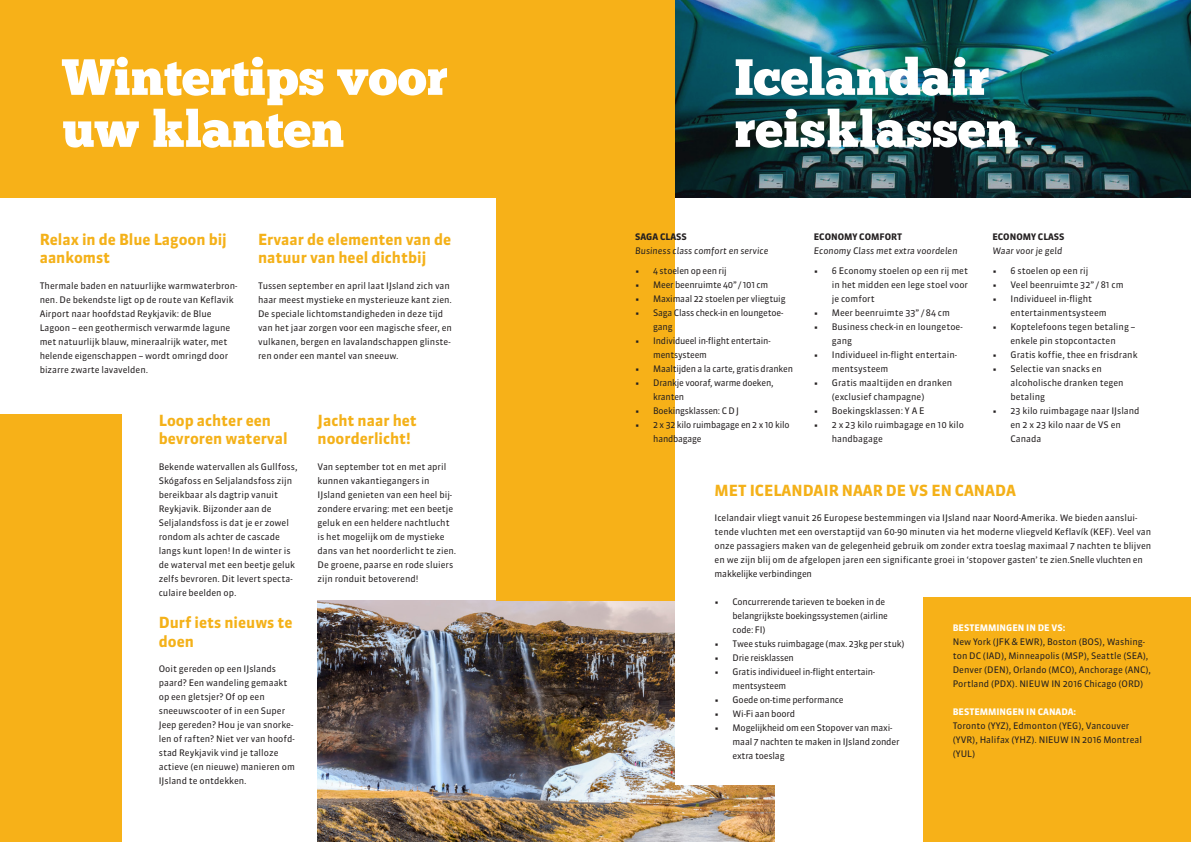
<style>
.page{position:relative;width:1191px;height:842px;background:#fff}
.page>*{position:absolute;margin:0;border:0;box-sizing:border-box;transform-origin:0 0}
.t1{font:50.9px/52px "Chunk Five Ex";color:#fff}
.t2{font:700 15.3px/18.4px "Sanuk";color:#f4b119}
.t3{font:9px/14px "Sanuk";color:#231f20}
.t4{font:9px/14px "Sanuk";letter-spacing:-.02em;color:#231f20}
.t5{font:italic 9px "Sanuk";color:#231f20}
.t6{font:700 9px "Sanuk";color:#fff}
.t7{font:700 9px "Sanuk";color:#231f20}
</style>
<div class="page">
<img style="left:317px;top:600px;width:457px;height:242px">
<div style="left:0;top:0;width:675px;height:197px;background:#f7b118"></div>
<div style="left:0;top:414px;width:122px;height:428px;background:#f7b118"></div>
<div style="left:496px;top:193px;width:179px;height:407px;background:#f7b118"></div>
<div style="left:923px;top:597px;width:268px;height:245px;background:#f7b118"></div>
<div style="left:675px;top:505px;width:208px;height:280px;background:#fff"></div>
<img style="left:675px;top:0;width:516px;height:197px">
<p class="t1" style="left:62px;top:50px;width:387px">Wintertips voor uw klanten</p>
<p class="t2" style="left:40px;top:230px;width:189px">Relax in de Blue Lagoon bij aankomst</p>
<p class="t3" style="left:40px;top:278px;width:199px">Thermale baden en natuurlijke warmwaterbron&shy;nen. De bekendste ligt op de route van Keflavik Airport naar hoofdstad Reykjavik: de Blue Lagoon – een geothermisch verwarmde lagune met natuurlijk blauw, mineraalrijk water, met helende eigenschappen – wordt omringd door bizarre zwarte lavavelden.</p>
<p class="t2" style="left:258px;top:230px;width:195px">Ervaar de elementen van de natuur van heel dichtbij</p>
<p class="t3" style="left:258px;top:278px;width:195px">Tussen september en april laat IJsland zich van haar meest mystieke en mysterieuze kant zien.<br>De speciale lichtomstandigheden in deze tijd van het jaar zorgen voor een magische sfeer, en vulkanen, bergen en lavalandschappen glinste&shy;ren onder een mantel van sneeuw.</p>
<p class="t2" style="left:159px;top:411px;width:130px">Loop achter een bevroren waterval</p>
<p class="t3" style="left:159px;top:460px;width:140px">Bekende watervallen als Gullfoss,<br>Skógafoss en Seljalandsfoss zijn bereikbaar als dagtrip vanuit<br>Reykjavik. Bijzonder aan de<br>Seljalandsfoss is dat je er zowel rondom als achter de cascade langs kunt lopen! In de winter is de waterval met een beetje geluk zelfs bevroren. Dit levert specta&shy;culaire beelden op.</p>
<p class="t2" style="left:159px;top:613px;width:135px">Durf iets nieuws te doen</p>
<p class="t3" style="left:159px;top:662px;width:138px">Ooit gereden op een IJslands paard? Een wandeling gemaakt op een gletsjer? Of op een sneeuwscooter of in een Super<br>Jeep gereden? Hou je van snorke&shy;len of raften? Niet ver van hoofd&shy;stad Reykjavik vind je talloze actieve (en nieuwe) manieren om<br>IJsland te ontdekken.</p>
<p class="t2" style="left:317px;top:411px;width:101px">Jacht naar het noorderlicht!</p>
<p class="t3" style="left:317px;top:460px;width:140px">Van september tot en met april kunnen vakantiegangers in<br>IJsland genieten van een heel bij&shy;zondere ervaring: met een beetje geluk en een heldere nachtlucht is het mogelijk om de mystieke dans van het noorderlicht te zien.<br>De groene, paarse en rode sluiers zijn ronduit betoverend!</p>
<p class="t1" style="left:734px;top:50px;width:286px">Icelandair reisklassen</p>
<p class="t7" style="left:635px;top:231px;width:53px">SAGA CLASS</p>
<p class="t5" style="left:635px;top:245px;width:135px">Business class comfort en service</p>
<p class="t4" style="left:635px;top:263px;width:93px">• 4 stoelen op een rij</p>
<p class="t4" style="left:635px;top:277px;width:135px">• Meer beenruimte 40” / 101 cm</p>
<p class="t4" style="left:635px;top:291px;width:152px">• Maximaal 22 stoelen per vliegtuig</p>
<p class="t4" style="left:653px;top:305px;width:132px;text-indent:-18px">• Saga Class check-in en loungetoe&shy;gang</p>
<p class="t4" style="left:653px;top:333px;width:119px;text-indent:-18px">• Individueel in-flight entertain&shy;mentsysteem</p>
<p class="t4" style="left:635px;top:361px;width:159px">• Maaltijden a la carte, gratis dranken</p>
<p class="t4" style="left:653px;top:375px;width:122px;text-indent:-18px">• Drankje vooraf, warme doeken, kranten</p>
<p class="t4" style="left:635px;top:403px;width:105px">• Boekingsklassen: C D J</p>
<p class="t4" style="left:653px;top:417px;width:138px;text-indent:-18px">• 2 x 32 kilo ruimbagage en 2 x 10 kilo handbagage</p>
<p class="t7" style="left:814px;top:231px;width:90px">ECONOMY COMFORT</p>
<p class="t5" style="left:814px;top:245px;width:145px">Economy Class met extra voordelen</p>
<p class="t3" style="left:832px;top:263px;width:138px;text-align:justify;text-indent:-18px">• 6 Economy stoelen op een rij met in het midden een lege stoel voor je comfort</p>
<p class="t3" style="left:814px;top:305px;width:138px">• Meer beenruimte 33” / 84 cm</p>
<p class="t3" style="left:832px;top:319px;width:132px;text-indent:-18px">• Business check-in en loungetoe&shy;gang</p>
<p class="t3" style="left:832px;top:347px;width:127px;text-indent:-18px">• Individueel in-flight entertain&shy;mentsysteem</p>
<p class="t3" style="left:832px;top:375px;width:122px;text-indent:-18px">• Gratis maaltijden en dranken (exclusief champagne)</p>
<p class="t3" style="left:814px;top:403px;width:112px">• Boekingsklassen: Y A E</p>
<p class="t3" style="left:832px;top:417px;width:134px;text-indent:-18px">• 2 x 23 kilo ruimbagage en 10 kilo handbagage</p>
<p class="t7" style="left:992px;top:231px;width:74px">ECONOMY CLASS</p>
<p class="t5" style="left:992px;top:245px;width:71px">Waar voor je geld</p>
<p class="t3" style="left:992px;top:263px;width:97px">• 6 stoelen op een rij</p>
<p class="t3" style="left:992px;top:277px;width:133px">• Veel beenruimte 32” / 81 cm</p>
<p class="t3" style="left:1010px;top:291px;width:98px;text-indent:-18px">• Individueel in-flight entertainmentsysteem</p>
<p class="t3" style="left:992px;top:319px;width:144px;text-align:center">• Koptelefoons tegen betaling – enkele pin stopcontacten</p>
<p class="t3" style="left:992px;top:347px;width:147px">• Gratis koffie, thee en frisdrank</p>
<p class="t3" style="left:1010px;top:361px;width:115px;text-indent:-18px">• Selectie van snacks en alcoholische dranken tegen betaling</p>
<p class="t3" style="left:1010px;top:403px;width:131px;text-indent:-18px">• 23 kilo ruimbagage naar IJsland en 2 x 23 kilo naar de VS en<br>Canada</p>
<p class="t2" style="left:714px;top:481px;width:303px">MET ICELANDAIR NAAR DE VS EN CANADA</p>
<p class="t3" style="left:714px;top:511px;width:438px">Icelandair vliegt vanuit 26 Europese bestemmingen via IJsland naar Noord-Amerika. We bieden aanslui&shy;tende vluchten met een overstaptijd van 60-90 minuten via het moderne vliegveld Keflavík (KEF). Veel van onze passagiers maken van de gelegenheid gebruik om zonder extra toeslag maximaal 7 nachten te blijven en we zijn blij om de afgelopen jaren een significante groei in ‘stopover gasten’ te zien.Snelle vluchten en makkelijke verbindingen</p>
<p class="t4" style="left:732px;top:595px;width:157px;text-indent:-18px">• Concurrerende tarieven te boeken in de belangrijkste boekingssystemen (airline code: FI)</p>
<p class="t4" style="left:714px;top:637px;width:191px">• Twee stuks ruimbagage (max. 23kg per stuk)</p>
<p class="t4" style="left:714px;top:651px;width:81px">• Drie reisklassen</p>
<p class="t4" style="left:732px;top:665px;width:144px;text-indent:-18px">• Gratis individueel in-flight entertain&shy;mentsysteem</p>
<p class="t4" style="left:714px;top:693px;width:131px">• Goede on-time performance</p>
<p class="t4" style="left:714px;top:707px;width:82px">• Wi-Fi aan boord</p>
<p class="t4" style="left:732px;top:721px;width:168px;text-indent:-18px">• Mogelijkheid om een Stopover van maxi&shy;maal 7 nachten te maken in IJsland zonder extra toeslag</p>
<p class="t6" style="left:952px;top:622px;width:114px">BESTEMMINGEN IN DE VS:</p>
<p class="t3" style="left:952px;top:635px;width:200px">New York (JFK &amp; EWR), Boston (BOS), Washing&shy;ton DC (IAD), Minneapolis (MSP), Seattle (SEA), Denver (DEN), Orlando (MCO), Anchorage (ANC), Portland (PDX). NIEUW IN 2016 Chicago (ORD)</p>
<p class="t6" style="left:952px;top:706px;width:125px">BESTEMMINGEN IN CANADA:</p>
<p class="t3" style="left:952px;top:719px;width:191px">Toronto (YYZ), Edmonton (YEG), Vancouver (YVR), Halifax (YHZ). NIEUW IN 2016 Montreal (YUL)</p>
</div>
